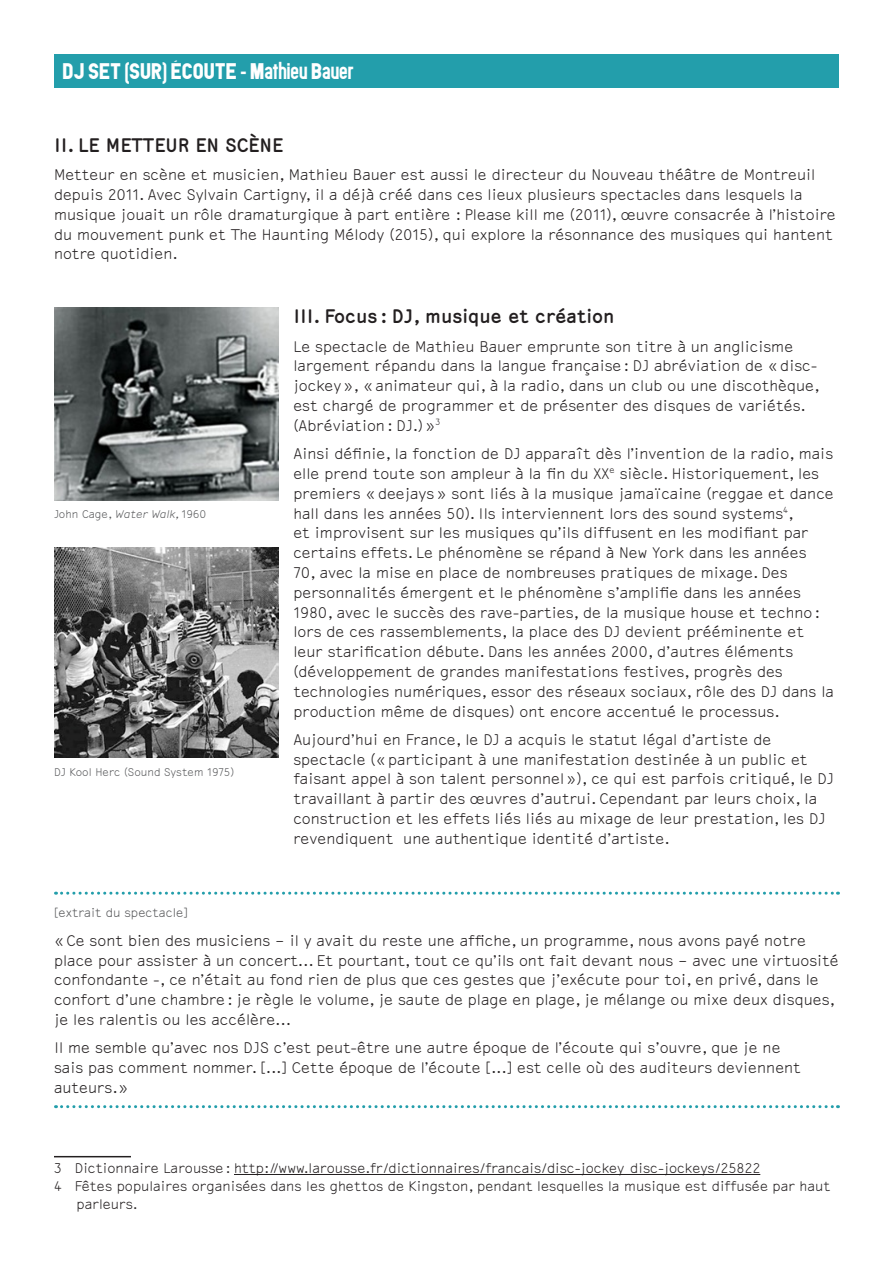
<style>
.page{position:relative;width:893px;height:1263px;background:#fff}
.page>*{position:absolute;margin:0;border:0;box-sizing:border-box;transform-origin:0 0}
.t1{font:22.5px "PDU";color:#fff}
.t2{font:700 21px "Recibo";color:#231f20}
.t3{font:300 16.5px/19.8px "Recibo";color:#231f20}
.t4{font:300 15px/18px "Recibo";color:#231f20}
.t5{font:300 13.5px "Recibo";color:#57585a}
.t6{font:300 12px "Recibo";color:#57585a}
.s1{font-style:italic}
</style>
<div class="page">
<div style="left:54px;top:54px;width:785px;height:34px;background:#239eab"></div>
<img style="left:54px;top:307px;width:225px;height:193px">
<img style="left:54px;top:547px;width:225px;height:211px">
<svg style="left:56px;top:892px;width:782px;height:3px"></svg>
<svg style="left:56px;top:1105px;width:782px;height:3px"></svg>
<hr style="left:234px;top:1174px;width:526px;height:1px;background:#231f20">
<hr style="left:54px;top:1156px;width:77px;height:1px;background:#231f20">
<p class="t1" style="left:63px;top:56px;width:293px">DJ SET (SUR) ÉCOUTE - Mathieu Bauer</p>
<p class="t2" style="left:54px;top:133px;width:231px">II. LE METTEUR EN SCÈNE</p>
<p class="t3" style="left:54px;top:165px;width:783px">Metteur en scène et musicien, Mathieu Bauer est aussi le directeur du Nouveau théâtre de Montreuil depuis 2011. Avec Sylvain Cartigny, il a déjà créé dans ces lieux plusieurs spectacles dans lesquels la musique jouait un rôle dramaturgique à part entière : Please kill me (2011), œuvre consacrée à l’histoire du mouvement punk et The Haunting Mélody (2015), qui explore la résonnance des musiques qui hantent notre quotidien.</p>
<p class="t6" style="left:54px;top:507px;width:154px">John Cage, <span class="s1">Water Walk,</span> 1960</p>
<p class="t6" style="left:54px;top:766px;width:182px">DJ Kool Herc (Sound System 1975)</p>
<p class="t2" style="left:293px;top:305px;width:323px">III. Focus : DJ, musique et création</p>
<p class="t3" style="left:293px;top:337px;width:528px">Le spectacle de Mathieu Bauer emprunte son titre à un anglicisme largement répandu dans la langue française: DJ abréviation de «disc&shy;jockey», «animateur qui, à la radio, dans un club ou une discothèque, est chargé de programmer et de présenter des disques de variétés. (Abréviation: DJ.)»<sup>3</sup></p>
<p class="t3" style="left:293px;top:444px;width:542px">Ainsi définie, la fonction de DJ apparaît dès l’invention de la radio, mais elle prend toute son ampleur à la fin du XX<sup>e</sup> siècle. Historiquement, les premiers «deejays» sont liés à la musique jamaïcaine (reggae et dance hall dans les années 50). Ils interviennent lors des sound systems<sup>4</sup>,<br>et improvisent sur les musiques qu’ils diffusent en les modifiant par certains effets. Le phénomène se répand à New York dans les années<br>70, avec la mise en place de nombreuses pratiques de mixage. Des personnalités émergent et le phénomène s’amplifie dans les années 1980, avec le succès des rave-parties, de la musique house et techno: lors de ces rassemblements, la place des DJ devient prééminente et leur starification débute. Dans les années 2000, d’autres éléments (développement de grandes manifestations festives, progrès des technologies numériques, essor des réseaux sociaux, rôle des DJ dans la production même de disques) ont encore accentué le processus.</p>
<p class="t3" style="left:293px;top:730px;width:542px">Aujourd’hui en France, le DJ a acquis le statut légal d’artiste de spectacle («participant à une manifestation destinée à un public et faisant appel à son talent personnel»), ce qui est parfois critiqué, le DJ travaillant à partir des œuvres d’autrui. Cependant par leurs choix, la construction et les effets liés liés au mixage de leur prestation, les DJ revendiquent une authentique identité d’artiste.</p>
<p class="t5" style="left:54px;top:906px;width:136px">[extrait du spectacle]</p>
<p class="t3" style="left:54px;top:931px;width:786px">«Ce sont bien des musiciens – il y avait du reste une affiche, un programme, nous avons payé notre place pour assister à un concert... Et pourtant, tout ce qu’ils ont fait devant nous – avec une virtuosité confondante -, ce n’était au fond rien de plus que ces gestes que j’exécute pour toi, en privé, dans le confort d’une chambre: je règle le volume, je saute de plage en plage, je mélange ou mixe deux disques, je les ralentis ou les accélère...</p>
<p class="t3" style="left:54px;top:1038px;width:748px">Il me semble qu’avec nos DJS c’est peut-être une autre époque de l’écoute qui s’ouvre, que je ne sais pas comment nommer. [...] Cette époque de l’écoute [...] est celle où des auditeurs deviennent auteurs.»</p>
<p class="t4" style="left:54px;top:1159px;width:708px">3 Dictionnaire Larousse: http://www.larousse.fr/dictionnaires/francais/disc-jockey_disc-jockeys/25822</p>
<p class="t4" style="left:76px;top:1177px;width:755px;text-indent:-22px">4 Fêtes populaires organisées dans les ghettos de Kingston, pendant lesquelles la musique est diffusée par haut parleurs.</p>
</div>
